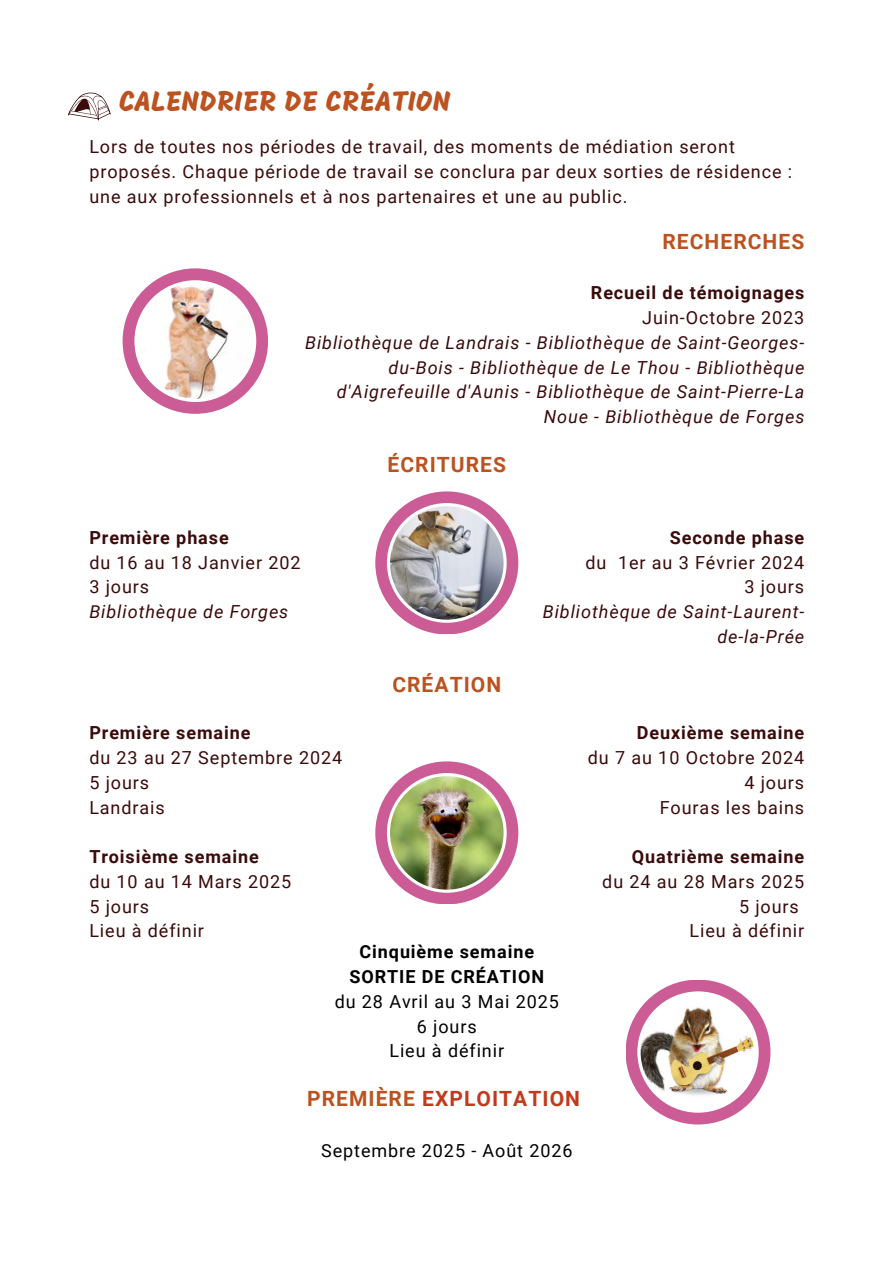
<style>
.page{position:relative;width:894px;height:1264px;background:#fff}
.page>*{position:absolute;margin:0;border:0;box-sizing:border-box;transform-origin:0 0}
.t1{font:28.5px "Mogra";letter-spacing:.01em;color:#bb521f}
.t2{font:700 21px "Roboto";letter-spacing:.05em;color:#bb521f}
.t3{font:700 21px "Roboto";letter-spacing:.05em;color:#c4391d}
.t4{font:18px/24.8px "Roboto";letter-spacing:.05em;color:#3b0a0a}
.t5{font:italic 18px/24.8px "Roboto";letter-spacing:.05em;color:#3b0a0a;text-align:right}
.t6{font:700 18px "Roboto";letter-spacing:.05em;color:#3b0a0a}
.t7{font:18px/24.8px "Roboto";letter-spacing:.05em;color:#000;text-align:center}
.t8{font:700 18px/24.8px "Roboto";letter-spacing:.05em;color:#000;text-align:center}
.s1{color:#bb521f}
</style>
<div class="page">
<svg style="left:375px;top:491px;width:143px;height:143px"></svg>
<img style="left:375px;top:761px;width:143px;height:143px">
<img style="left:626px;top:980px;width:144px;height:144px">
<svg style="left:122px;top:268px;width:146px;height:146px"></svg>
<svg style="left:68px;top:93px;width:43px;height:27px"></svg>
<h1 class="t1" style="left:119px;top:85px;width:333px">CALENDRIER DE CRÉATION</h1>
<p class="t4" style="left:89px;top:134px;width:704px">Lors de toutes nos périodes de travail, des moments de médiation seront proposés. Chaque période de travail se conclura par deux sorties de résidence : une aux professionnels et à nos partenaires et une au public.</p>
<p class="t2" style="left:662px;top:226px;width:143px">RECHERCHES</p>
<p class="t6" style="left:590px;top:280px;width:215px">Recueil de témoignages</p>
<p class="t4" style="left:642px;top:304px;width:164px">Juin-Octobre 2023</p>
<p class="t5" style="left:305px;top:329px;width:500px">Bibliothèque de Landrais - Bibliothèque de Saint-Georges&shy;du-Bois - Bibliothèque de Le Thou - Bibliothèque d'Aigrefeuille d'Aunis - Bibliothèque de Saint-Pierre-La Noue - Bibliothèque de Forges</p>
<p class="t6" style="left:89px;top:525px;width:141px">Première phase</p>
<p class="t4" style="left:89px;top:549px;width:212px">du 16 au 18 Janvier 202<br>3 jours</p>
<p class="t5" style="left:89px;top:598px;width:200px">Bibliothèque de Forges</p>
<p class="t6" style="left:89px;top:720px;width:163px">Première semaine</p>
<p class="t4" style="left:89px;top:744px;width:254px">du 23 au 27 Septembre 2024<br>5 jours<br>Landrais</p>
<p class="t6" style="left:89px;top:844px;width:171px">Troisième semaine</p>
<p class="t4" style="left:89px;top:868px;width:203px">du 10 au 14 Mars 2025<br>5 jours<br>Lieu à définir</p>
<p class="t2" style="left:387px;top:450px;width:120px">ÉCRITURES</p>
<p class="t2" style="left:392px;top:670px;width:110px">CRÉATION</p>
<p class="t6" style="left:669px;top:525px;width:136px">Seconde phase</p>
<p class="t4" style="left:585px;top:549px;width:220px;text-align:right">du 1er au 3 Février 2024<br>3 jours</p>
<p class="t5" style="left:542px;top:598px;width:263px">Bibliothèque de Saint-Laurent&shy;de-la-Prée</p>
<p class="t6" style="left:636px;top:720px;width:169px">Deuxième semaine</p>
<p class="t4" style="left:587px;top:744px;width:218px;text-align:right">du 7 au 10 Octobre 2024<br>4 jours<br>Fouras les bains</p>
<p class="t6" style="left:631px;top:844px;width:174px">Quatrième semaine</p>
<p class="t4" style="left:602px;top:868px;width:203px;text-align:right">du 24 au 28 Mars 2025<br>5 jours<br>Lieu à définir</p>
<p class="t8" style="left:349px;top:938px;width:196px">Cinquième semaine<br>SORTIE DE CRÉATION</p>
<p class="t7" style="left:334px;top:988px;width:226px">du 28 Avril au 3 Mai 2025<br>6 jours<br>Lieu à définir</p>
<p class="t3" style="left:307px;top:1084px;width:274px"><span class="s1">PREMIÈRE</span> EXPLOITATION</p>
<p class="t7" style="left:321px;top:1137px;width:253px">Septembre 2025 - Août 2026</p>
</div>
